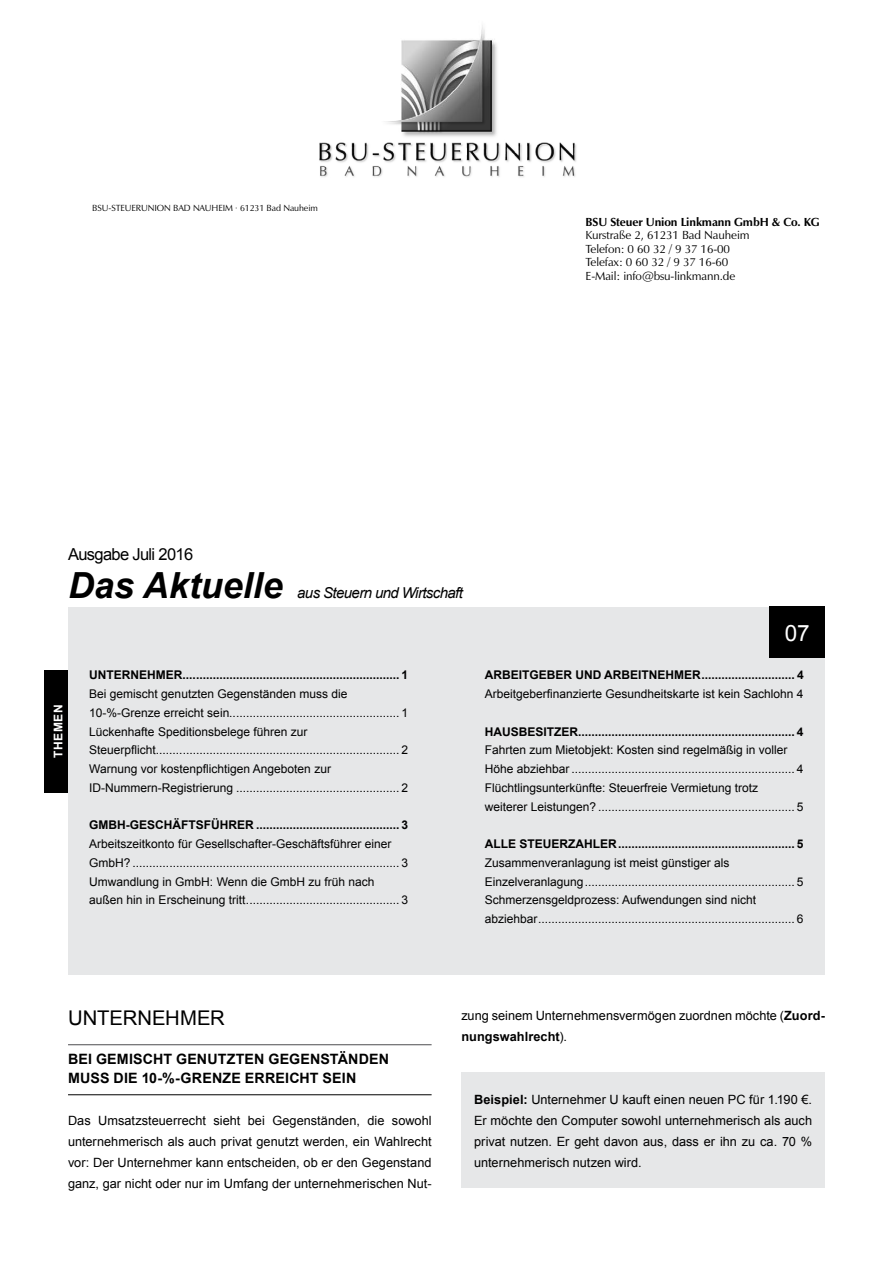
<style>
.page{position:relative;width:893px;height:1263px;background:#fff}
.page>*{position:absolute;margin:0;border:0;box-sizing:border-box;transform-origin:0 0}
.t1{font:italic 700 36px "Arial";color:#000}
.t2{font:22.5px "Arial";color:#fff}
.t3{font:20.25px "Arial";color:#000}
.t4{font:16.5px "Arial";letter-spacing:-.04em;color:#000}
.t5{font:italic 15px "Arial";letter-spacing:-.04em;color:#000}
.t6{font:700 14.25px/19.5px "Arial";letter-spacing:.01em;color:#000}
.t7{font:12.75px/21px "Arial";color:#000;text-align:justify}
.t8{font:12px/18.8px "Arial";color:#000}
.t9{font:700 12px "Arial";color:#000}
.t10{font:700 12px "Arial";letter-spacing:.05em;color:#fff}
.t11{font:11.85px/13.5px "Zapf Humanist 601 BT";letter-spacing:-.01em;color:#000}
.t12{font:700 11.85px "Zapf Humanist 601 BT";letter-spacing:-.01em;color:#000}
.t13{font:9px "Zapf Humanist 601 BT";letter-spacing:-.01em;color:#000}
.s1{font-weight:700}
</style>
<div class="page">
<img style="left:319px;top:25px;width:258px;height:152px">
<div style="left:68px;top:607px;width:757px;height:367px;background:#e6e7e8"></div>
<hr style="left:68px;top:1044px;width:364px;height:1px;background:#4d4d4f">
<hr style="left:68px;top:1094px;width:364px;height:1px;background:#000">
<div style="left:461px;top:1072px;width:364px;height:116px;background:#e6e7e8"></div>
<div style="left:770px;top:607px;width:55px;height:51px;background:#000"></div>
<div style="left:45px;top:670px;width:23px;height:122px;background:#000"></div>
<p class="t13" style="left:92px;top:202px;width:227px">BSU-STEUERUNION BAD NAUHEIM · 61231 Bad Nauheim</p>
<p class="t12" style="left:586px;top:214px;width:236px">BSU Steuer Union Linkmann GmbH &amp; Co. KG</p>
<p class="t11" style="left:586px;top:228px;width:166px">Kurstraße 2, 61231 Bad Nauheim<br>Telefon: 0 60 32 / 9 37 16-00<br>Telefax: 0 60 32 / 9 37 16-60<br>E-Mail: info@bsu-linkmann.de</p>
<h3 class="t4" style="left:68px;top:544px;width:127px">Ausgabe Juli 2016</h3>
<h1 class="t1" style="left:68px;top:561px;width:216px">Das Aktuelle</h1>
<p class="t5" style="left:297px;top:583px;width:167px">aus Steuern und Wirtschaft</p>
<p class="t10" style="left:50px;top:758px;width:55px;rotate:-90deg">THEMEN</p>
<p class="t9" style="left:89px;top:667px;width:320px">UNTERNEHMER................................................................. 1</p>
<p class="t8" style="left:89px;top:685px;width:320px">Bei gemischt genutzten Gegenständen muss die 10-%-Grenze erreicht sein................................................... 1<br>Lückenhafte Speditionsbelege führen zur Steuerpflicht......................................................................... 2<br>Warnung vor kostenpflichtigen Angeboten zur ID-Nummern-Registrierung ................................................. 2</p>
<p class="t9" style="left:89px;top:817px;width:320px">GMBH-GESCHÄFTSFÜHRER ........................................... 3</p>
<p class="t8" style="left:89px;top:835px;width:320px">Arbeitszeitkonto für Gesellschafter-Geschäftsführer einer GmbH? ................................................................................ 3<br>Umwandlung in GmbH: Wenn die GmbH zu früh nach außen hin in Erscheinung tritt.............................................. 3</p>
<h2 class="t2" style="left:785px;top:618px;width:27px">07</h2>
<p class="t9" style="left:485px;top:667px;width:320px">ARBEITGEBER UND ARBEITNEHMER............................ 4</p>
<p class="t8" style="left:485px;top:685px;width:320px">Arbeitgeberfinanzierte Gesundheitskarte ist kein Sachlohn 4</p>
<p class="t9" style="left:485px;top:723px;width:320px">HAUSBESITZER................................................................. 4</p>
<p class="t8" style="left:485px;top:741px;width:320px">Fahrten zum Mietobjekt: Kosten sind regelmäßig in voller Höhe abziehbar ................................................................... 4<br>Flüchtlingsunterkünfte: Steuerfreie Vermietung trotz weiterer Leistungen? ........................................................... 5</p>
<p class="t9" style="left:485px;top:836px;width:320px">ALLE STEUERZAHLER..................................................... 5</p>
<p class="t8" style="left:485px;top:853px;width:320px">Zusammenveranlagung ist meist günstiger als Einzelveranlagung............................................................... 5<br>Schmerzensgeldprozess: Aufwendungen sind nicht abziehbar............................................................................. 6</p>
<h3 class="t3" style="left:68px;top:1005px;width:158px">UNTERNEHMER</h3>
<p class="t6" style="left:68px;top:1049px;width:323px">BEI GEMISCHT GENUTZTEN GEGENSTÄNDEN<br>MUSS DIE 10-%-GRENZE ERREICHT SEIN</p>
<p class="t7" style="left:68px;top:1110px;width:365px">Das Umsatzsteuerrecht sieht bei Gegenständen, die sowohl unternehmerisch als auch privat genutzt werden, ein Wahlrecht vor: Der Unternehmer kann entscheiden, ob er den Gegenstand ganz, gar nicht oder nur im Umfang der unternehmerischen Nut-</p>
<p class="t7" style="left:461px;top:1005px;width:365px">zung seinem Unternehmensvermögen zuordnen möchte (<span class="s1">Zuord&shy;nungswahlrecht</span>).</p>
<p class="t7" style="left:474px;top:1089px;width:340px"><span class="s1">Beispiel:</span> Unternehmer U kauft einen neuen PC für 1.190 €.<br>Er möchte den Computer sowohl unternehmerisch als auch privat nutzen. Er geht davon aus, dass er ihn zu ca. 70 % unternehmerisch nutzen wird.</p>
</div>
